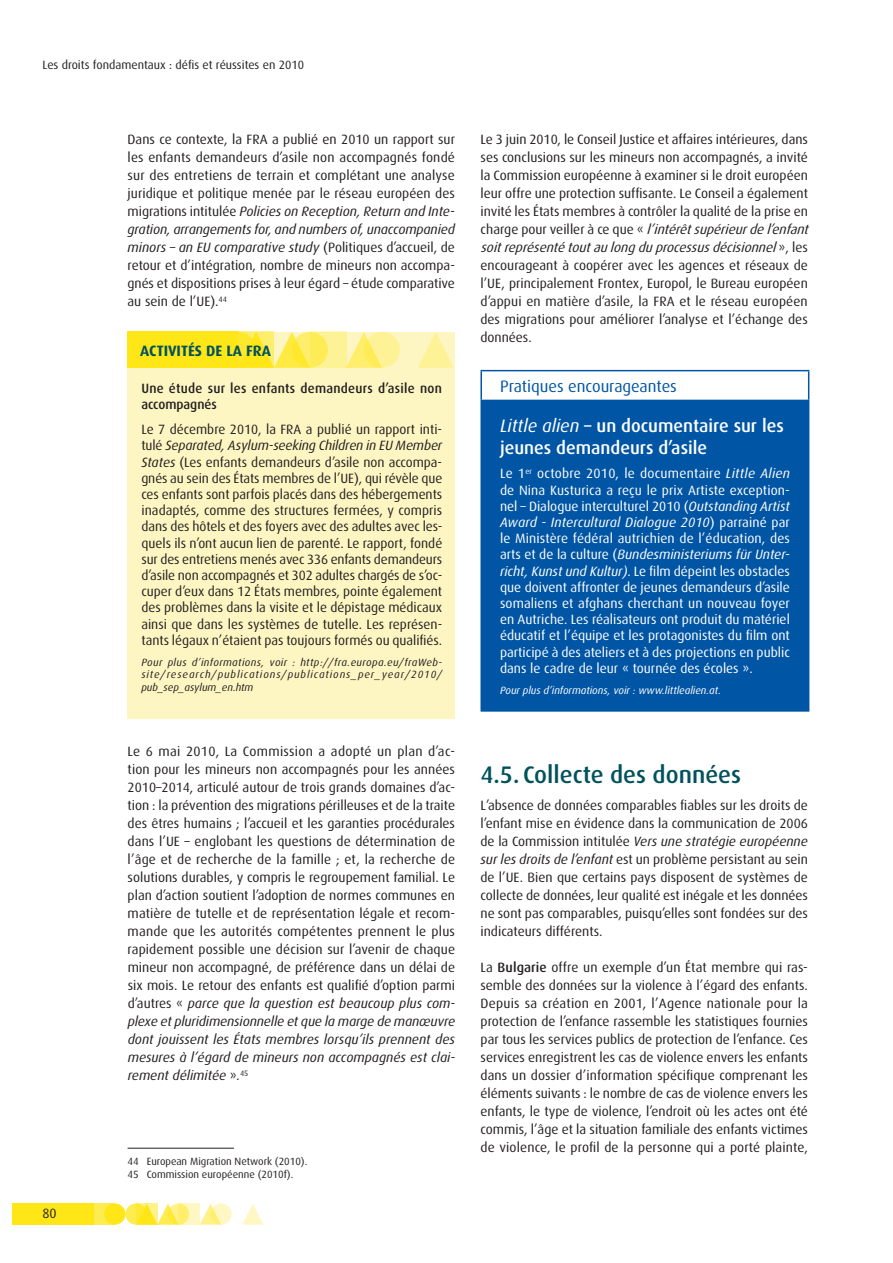
<style>
.page{position:relative;width:893px;height:1263px;background:#fff}
.page>*{position:absolute;margin:0;border:0;box-sizing:border-box;transform-origin:0 0}
.t1{font:500 24px "Dax";color:#00525d}
.t2{font:500 18px/21.6px "Dax";color:#fff}
.t3{font:16.5px "Dax";color:#0155a5}
.t4{font:700 15px "Dax";color:#00525d}
.t5{font:13.5px/18px "Dax";color:#231f20;text-align:justify}
.t6{font:13.5px/16.2px "Dax";color:#fff;text-align:justify}
.t7{font:500 13.5px/16.2px "Dax";letter-spacing:.02em;color:#231f20;scale:.96 1}
.t8{font:12px "Dax";color:#231f20}
.t9{font:italic 10.5px/12.6px "Dax";letter-spacing:.09em;color:#231f20;text-align:justify}
.t10{font:10.5px/12.8px "Dax";color:#231f20}
.t11{font:italic 10.5px "Dax";color:#fff}
.s1{font-style:italic}
.s2{font-weight:400;font-style:italic}
.s3{font-weight:500}
</style>
<div class="page">
<svg style="left:125px;top:1203px;width:22px;height:22px"></svg>
<div style="left:94px;top:1203px;width:21px;height:22px;background:#ffec50"></div>
<div style="left:12px;top:1203px;width:82px;height:22px;background:#ffe616"></div>
<svg style="left:200px;top:1203px;width:18px;height:22px"></svg>
<svg style="left:242px;top:1204px;width:21px;height:21px"></svg>
<div style="left:104px;top:1203px;width:21px;height:22px;background:#ffe616;border-radius:50%"></div>
<svg style="left:157px;top:1203px;width:18px;height:22px"></svg>
<svg style="left:168px;top:1203px;width:21px;height:22px"></svg>
<svg style="left:210px;top:1203px;width:22px;height:22px"></svg>
<svg style="left:136px;top:1203px;width:21px;height:22px"></svg>
<svg style="left:179px;top:1203px;width:21px;height:22px"></svg>
<div style="left:128px;top:332px;width:327px;height:386px;background:#fef6c2"></div>
<div style="left:128px;top:332px;width:110px;height:36px;background:#ffe616"></div>
<svg style="left:346px;top:332px;width:32px;height:36px"></svg>
<svg style="left:418px;top:332px;width:36px;height:36px"></svg>
<svg style="left:274px;top:332px;width:32px;height:36px"></svg>
<svg style="left:292px;top:332px;width:36px;height:36px"></svg>
<svg style="left:364px;top:332px;width:36px;height:36px"></svg>
<svg style="left:238px;top:332px;width:36px;height:36px"></svg>
<svg style="left:310px;top:332px;width:36px;height:36px"></svg>
<hr style="left:128px;top:1148px;width:106px;height:1px;background:#231f20">
<div style="left:481px;top:400px;width:328px;height:311px;background:#0155a5"></div>
<hr style="left:480px;top:401px;width:2px;height:309px;background:#0155a5">
<hr style="left:480px;top:710px;width:329px;height:2px;background:#0155a5">
<hr style="left:480px;top:370px;width:329px;height:1px;background:#0155a5">
<hr style="left:480px;top:371px;width:2px;height:29px;background:#0155a5">
<svg style="left:808px;top:371px;width:1px;height:29px"></svg>
<hr style="left:480px;top:400px;width:329px;height:1px;background:#0155a5">
<p class="t8" style="left:43px;top:58px;width:263px">Les droits fondamentaux : défis et réussites en 2010</p>
<p class="t5" style="left:43px;top:1205px;width:16px">80</p>
<p class="t5" style="left:128px;top:130px;width:329px">Dans ce contexte, la FRA a publié en 2010 un rapport sur les enfants demandeurs d’asile non accompagnés fondé sur des entretiens de terrain et complétant une analyse juridique et politique menée par le réseau européen des migrations intitulée <span class="s1">Policies on Reception, Return and Inte&shy;gration, arrangements for, and numbers of, unaccompanied minors – an EU comparative study</span> (Politiques d’accueil, de retour et d’intégration, nombre de mineurs non accompa&shy;gnés et dispositions prises à leur égard – étude comparative au sein de l’UE).<sup>44</sup></p>
<p class="t4" style="left:140px;top:342px;width:132px">ACTIVITÉS DE LA FRA</p>
<p class="t7" style="left:141px;top:381px;width:315px">Une étude sur les enfants demandeurs d’asile non accompagnés</p>
<p class="t5" style="left:141px;top:421px;width:302px;line-height:16.2px">Le 7 décembre 2010, la FRA a publié un rapport inti&shy;tulé <span class="s1">Separated, Asylum-seeking Children in EU Member States</span> (Les enfants demandeurs d’asile non accompa&shy;gnés au sein des États membres de l’UE), qui révèle que ces enfants sont parfois placés dans des hébergements inadaptés, comme des structures fermées, y compris dans des hôtels et des foyers avec des adultes avec les&shy;quels ils n’ont aucun lien de parenté. Le rapport, fondé sur des entretiens menés avec 336 enfants demandeurs d’asile non accompagnés et 302 adultes chargés de s’oc&shy;cuper d’eux dans 12 États membres, pointe également des problèmes dans la visite et le dépistage médicaux ainsi que dans les systèmes de tutelle. Les représen&shy;tants légaux n’étaient pas toujours formés ou qualifiés.</p>
<p class="t9" style="left:141px;top:656px;width:303px">Pour plus d’informations, voir : http://fra.europa.eu/fraWeb&shy;site/research/publications/publications_per_year/2010/ pub_sep_asylum_en.htm</p>
<p class="t5" style="left:128px;top:742px;width:329px">Le 6 mai 2010, La Commission a adopté un plan d’ac&shy;tion pour les mineurs non accompagnés pour les années 2010–2014, articulé autour de trois grands domaines d’ac&shy;tion : la prévention des migrations périlleuses et de la traite des êtres humains ; l’accueil et les garanties procédurales dans l’UE – englobant les questions de détermination de l’âge et de recherche de la famille ; et, la recherche de solutions durables, y compris le regroupement familial. Le plan d’action soutient l’adoption de normes communes en matière de tutelle et de représentation légale et recom&shy;mande que les autorités compétentes prennent le plus rapidement possible une décision sur l’avenir de chaque mineur non accompagné, de préférence dans un délai de six mois. Le retour des enfants est qualifié d’option parmi d’autres « <span class="s1">parce que la question est beaucoup plus com&shy;plexe et pluridimensionnelle et que la marge de manœuvre dont jouissent les États membres lorsqu’ils prennent des mesures à l’égard de mineurs non accompagnés est clai&shy;rement délimitée</span> »<span class="s1">.</span><sup>45</sup></p>
<p class="t10" style="left:128px;top:1155px;width:181px">44 European Migration Network (2010).<br>45 Commission européenne (2010f).</p>
<p class="t5" style="left:480px;top:130px;width:333px;text-align:left">Le 3 juin 2010, le Conseil Justice et affaires intérieures, dans ses conclusions sur les mineurs non accompagnés, a invité la Commission européenne à examiner si le droit européen leur offre une protection suffisante. Le Conseil a également invité les États membres à contrôler la qualité de la prise en charge pour veiller à ce que « <span class="s1">l’intérêtsupérieurdel’enfant soit représenté tout au long du processus décisionnel</span> » , l e s encourageant à coopérer avec les agences et réseaux de l’UE, principalement Frontex, Europol, le Bureau européen d’appui en matière d’asile, la FRA et le réseau européen des migrations pour améliorer l’analyse et l’échange des données.</p>
<p class="t3" style="left:500px;top:377px;width:178px">Pratiques encourageantes</p>
<h2 class="t2" style="left:500px;top:415px;width:285px"><span class="s2">Little alien</span> – un documentaire sur les jeunes demandeurs d’asile</h2>
<p class="t6" style="left:500px;top:466px;width:291px">Le 1<sup>er</sup> octobre 2010, le documentaire <span class="s1">Little Alien </span>de Nina Kusturica a reçu le prix Artiste exception&shy;nel – Dialogue interculturel 2010 (<span class="s1">Outstanding Artist Award - Intercultural Dialogue 2010</span>) parrainé par le Ministère fédéral autrichien de l’éducation, des arts et de la culture (<span class="s1">Bundesministeriums für Unter&shy;richt, Kunst und Kultur)</span>. Le film dépeint les obstacles que doivent affronter de jeunes demandeurs d’asile somaliens et afghans cherchant un nouveau foyer en Autriche. Les réalisateurs ont produit du matériel éducatif et l’équipe et les protagonistes du film ont participé à des ateliers et à des projections en public dans le cadre de leur « tournée des écoles ».</p>
<p class="t11" style="left:500px;top:684px;width:223px">Pour plus d’informations, voir : www.littlealien.at.</p>
<h1 class="t1" style="left:480px;top:761px;width:262px">4.5. Collecte des données</h1>
<p class="t5" style="left:480px;top:796px;width:329px">L’absence de données comparables fiables sur les droits de l’enfant mise en évidence dans la communication de 2006 de la Commission intitulée <span class="s1">Vers une stratégie européenne sur les droits de l’enfant</span> est un problème persistant au sein de l’UE. Bien que certains pays disposent de systèmes de collecte de données, leur qualité est inégale et les données ne sont pas comparables, puisqu’elles sont fondées sur des indicateurs différents.</p>
<p class="t5" style="left:480px;top:958px;width:329px">La <span class="s3">Bulgarie</span> offre un exemple d’un État membre qui ras&shy;semble des données sur la violence à l’égard des enfants.<br>Depuis sa création en 2001, l’Agence nationale pour la protection de l’enfance rassemble les statistiques fournies par tous les services publics de protection de l’enfance. Ces services enregistrent les cas de violence envers les enfants dans un dossier d’information spécifique comprenant les éléments suivants : le nombre de cas de violence envers les enfants, le type de violence, l’endroit où les actes ont été commis, l’âge et la situation familiale des enfants victimes de violence, le profil de la personne qui a porté plainte,</p>
</div>
